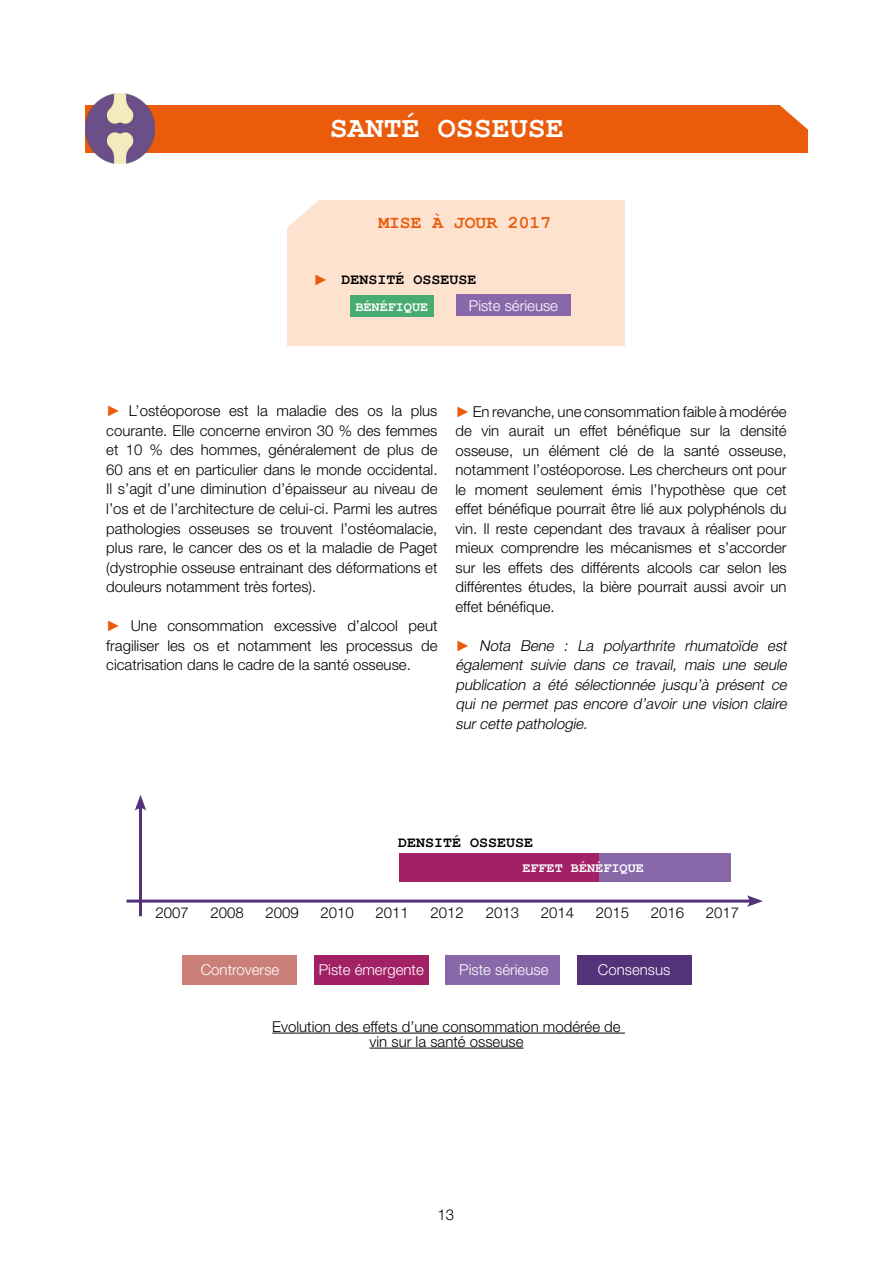
<style>
.page{position:relative;width:893px;height:1263px;background:#fff}
.page>*{position:absolute;margin:0;border:0;box-sizing:border-box;transform-origin:0 0}
.t1{font:700 30px "Courier New";color:#fff}
.t2{font:700 18px "Courier New";color:#ea5b0b}
.t3{font:300 15px/19.5px "Helvetica Neue LT Std";color:#000;text-align:justify}
.t4{font:italic 300 15px/19.5px "Helvetica Neue LT Std";color:#000;text-align:justify}
.t5{font:300 15px "Helvetica Neue LT Std";color:#fff}
.t6{font:700 15px "Courier New";color:#000}
.t7{font:700 13.5px "Courier New";color:#fff}
.s1{font-family:"Book Antiqua";font-weight:400;color:#ea5b0b}
.s2{font-family:"Book Antiqua";font-weight:400;font-style:normal;color:#ea5b0b}
</style>
<div class="page">
<div style="left:445px;top:955px;width:115px;height:30px;background:#8968aa"></div>
<div style="left:314px;top:955px;width:115px;height:30px;background:#a22165"></div>
<hr style="left:126px;top:899px;width:626px;height:3px;background:#533279">
<svg style="left:747px;top:895px;width:16px;height:12px"></svg>
<hr style="left:139px;top:805px;width:3px;height:111px;background:#533279">
<svg style="left:135px;top:795px;width:11px;height:16px"></svg>
<div style="left:399px;top:853px;width:201px;height:29px;background:#a22165"></div>
<div style="left:600px;top:853px;width:131px;height:29px;background:#8968aa"></div>
<div style="left:183px;top:955px;width:114px;height:30px;background:#ca8078"></div>
<div style="left:577px;top:955px;width:115px;height:30px;background:#533279"></div>
<div style="left:85px;top:105px;width:723px;height:48px;background:#ea5b0b"></div>
<svg style="left:779px;top:105px;width:29px;height:25px"></svg>
<div style="left:287px;top:200px;width:338px;height:145px;background:#fde2cf"></div>
<svg style="left:287px;top:200px;width:32px;height:28px"></svg>
<div style="left:350px;top:296px;width:84px;height:21px;background:#48ab6f"></div>
<div style="left:456px;top:295px;width:115px;height:21px;background:#8968aa"></div>
<img style="left:85px;top:94px;width:70px;height:69px">
<hr style="left:272px;top:1033px;width:353px;height:1px;background:#000">
<hr style="left:370px;top:1048px;width:153px;height:1px;background:#000">
<h1 class="t1" style="left:330px;top:109px;width:235px">SANTÉ OSSEUSE</h1>
<p class="t2" style="left:378px;top:211px;width:174px">MISE À JOUR 2017</p>
<p class="t6" style="left:313px;top:270px;width:165px"><span class="s1">►</span> DENSITÉ OSSEUSE</p>
<p class="t7" style="left:355px;top:298px;width:74px">BÉNÉFIQUE</p>
<p class="t5" style="left:469px;top:297px;width:91px">Piste sérieuse</p>
<p class="t3" style="left:106px;top:401px;width:333px"><span class="s1">►</span> L’ostéoporose est la maladie des os la plus courante. Elle concerne environ 30 % des femmes et 10 % des hommes, généralement de plus de 60 ans et en particulier dans le monde occidental.<br>Il s’agit d’une diminution d’épaisseur au niveau de l’os et de l’architecture de celui-ci. Parmi les autres pathologies osseuses se trouvent l’ostéomalacie, plus rare, le cancer des os et la maladie de Paget (dystrophie osseuse entrainant des déformations et douleurs notamment très fortes).</p>
<p class="t3" style="left:106px;top:616px;width:333px"><span class="s1">►</span> Une consommation excessive d’alcool peut fragiliser les os et notamment les processus de cicatrisation dans le cadre de la santé osseuse.</p>
<p class="t3" style="left:455px;top:401px;width:333px"><span class="s1">►</span> En revanche, une consommation faible à modérée de vin aurait un effet bénéfique sur la densité osseuse, un élément clé de la santé osseuse, notamment l’ostéoporose. Les chercheurs ont pour le moment seulement émis l’hypothèse que cet effet bénéfique pourrait être lié aux polyphénols du vin. Il reste cependant des travaux à réaliser pour mieux comprendre les mécanismes et s’accorder sur les effets des différents alcools car selon les différentes études, la bière pourrait aussi avoir un effet bénéfique.</p>
<p class="t4" style="left:455px;top:635px;width:336px"><span class="s2">►</span> Nota Bene : La polyarthrite rhumatoïde est également suivie dans ce travail, mais une seule publication a été sélectionnée jusqu’à présent ce qui ne permet pas encore d’avoir une vision claire sur cette pathologie.</p>
<p class="t6" style="left:398px;top:832px;width:136px">DENSITÉ OSSEUSE</p>
<p class="t7" style="left:522px;top:859px;width:123px">EFFET BÉNÉFIQUE</p>
<p class="t3" style="left:155px;top:902px;width:35px">2007</p>
<p class="t3" style="left:210px;top:902px;width:35px">2008</p>
<p class="t3" style="left:265px;top:902px;width:35px">2009</p>
<p class="t3" style="left:320px;top:902px;width:35px">2010</p>
<p class="t3" style="left:376px;top:902px;width:35px">2011</p>
<p class="t3" style="left:431px;top:902px;width:35px">2012</p>
<p class="t3" style="left:486px;top:902px;width:35px">2013</p>
<p class="t3" style="left:541px;top:902px;width:35px">2014</p>
<p class="t3" style="left:596px;top:902px;width:35px">2015</p>
<p class="t3" style="left:651px;top:902px;width:35px">2016</p>
<p class="t3" style="left:706px;top:902px;width:35px">2017</p>
<p class="t5" style="left:319px;top:960px;width:107px">Piste émergente</p>
<p class="t5" style="left:459px;top:960px;width:91px">Piste sérieuse</p>
<p class="t5" style="left:201px;top:960px;width:80px">Controverse</p>
<p class="t5" style="left:598px;top:960px;width:74px">Consensus</p>
<p class="t3" style="left:272px;top:1018px;width:350px;line-height:15px;text-align:center">Evolution des effets d’une consommation modérée de vin sur la santé osseuse</p>
<p class="t3" style="left:437px;top:1204px;width:18px">13</p>
</div>
